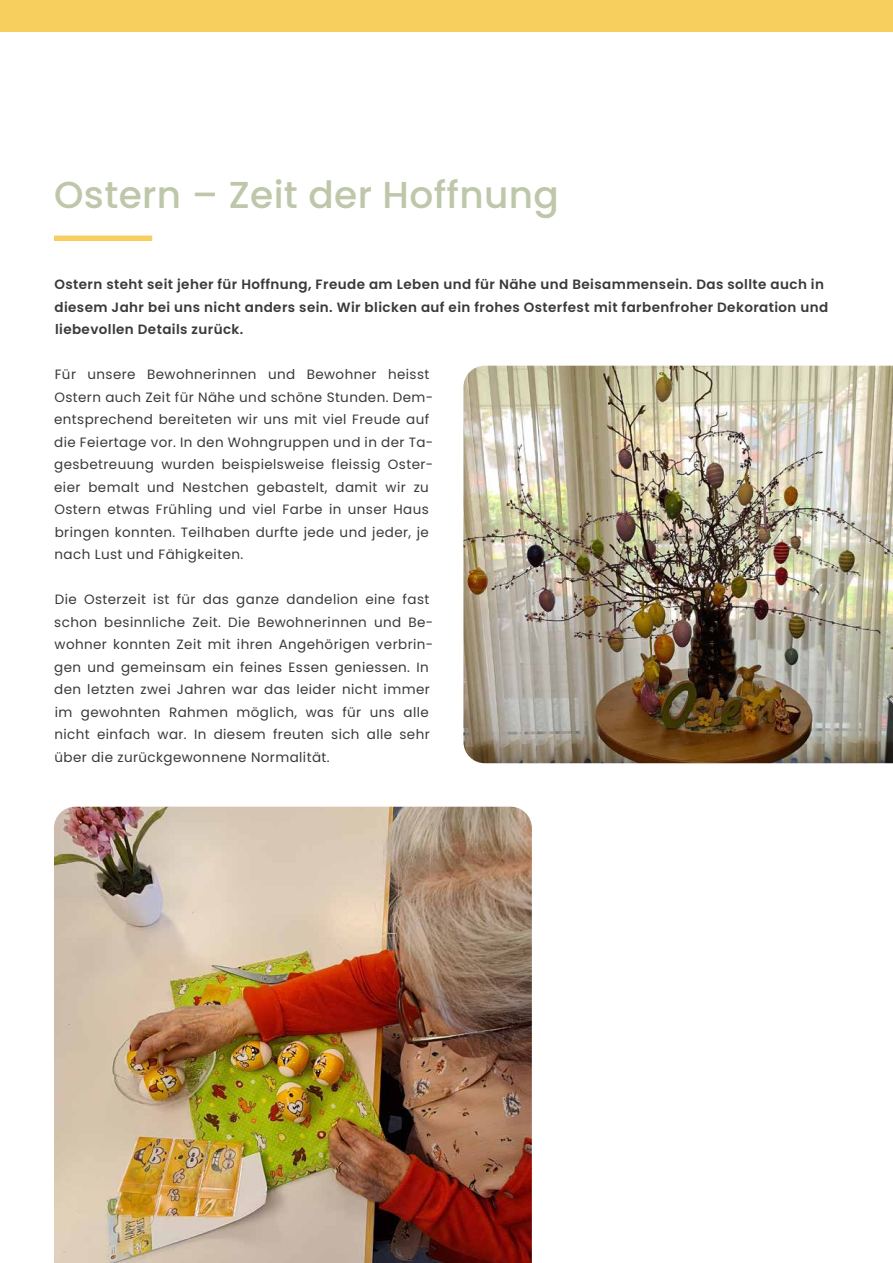
<style>
.page{position:relative;width:893px;height:1263px;background:#fff}
.page>*{position:absolute;margin:0;border:0;box-sizing:border-box;transform-origin:0 0}
.t1{font:500 37.5px "Poppins";letter-spacing:.01em;color:#bec7aa}
.t2{font:13.5px/22.5px "Poppins";letter-spacing:.03em;color:#3a3a39}
.t3{font:600 13.5px/22.5px "Poppins";letter-spacing:.03em;color:#3a3a39}
</style>
<div class="page">
<div style="left:0;top:0;width:893px;height:32px;background:#f7cf5e"></div>
<div style="left:54px;top:236px;width:98px;height:5px;background:#f7cf5e"></div>
<img style="left:463px;top:366px;width:430px;height:397px">
<img style="left:54px;top:807px;width:478px;height:456px">
<h1 class="t1" style="left:54px;top:173px;width:506px">Ostern – Zeit der Hoffnung</h1>
<p class="t3" style="left:55px;top:273px;width:775px">Ostern steht seit jeher für Hoffnung, Freude am Leben und für Nähe und Beisammensein. Das sollte auch in diesem Jahr bei uns nicht anders sein. Wir blicken auf ein frohes Osterfest mit farbenfroher Dekoration und liebevollen Details zurück.</p>
<p class="t2" style="left:54px;top:363px;width:381px">Für unsere Bewohnerinnen und Bewohner heisst Ostern auch Zeit für Nähe und schöne Stunden. Dem&shy;entsprechend bereiteten wir uns mit viel Freude auf die Feiertage vor. In den Wohngruppen und in der Ta&shy;gesbetreuung wurden beispielsweise fleissig Oster&shy;eier bemalt und Nestchen gebastelt, damit wir zu Ostern etwas Frühling und viel Farbe in unser Haus bringen konnten. Teilhaben durfte jede und jeder, je nach Lust und Fähigkeiten.</p>
<p class="t2" style="left:54px;top:588px;width:381px">Die Osterzeit ist für das ganze dandelion eine fast schon besinnliche Zeit. Die Bewohnerinnen und Be&shy;wohner konnten Zeit mit ihren Angehörigen verbrin&shy;gen und gemeinsam ein feines Essen geniessen. In den letzten zwei Jahren war das leider nicht immer im gewohnten Rahmen möglich, was für uns alle nicht einfach war. In diesem freuten sich alle sehr über die zurückgewonnene Normalität.</p>
</div>
